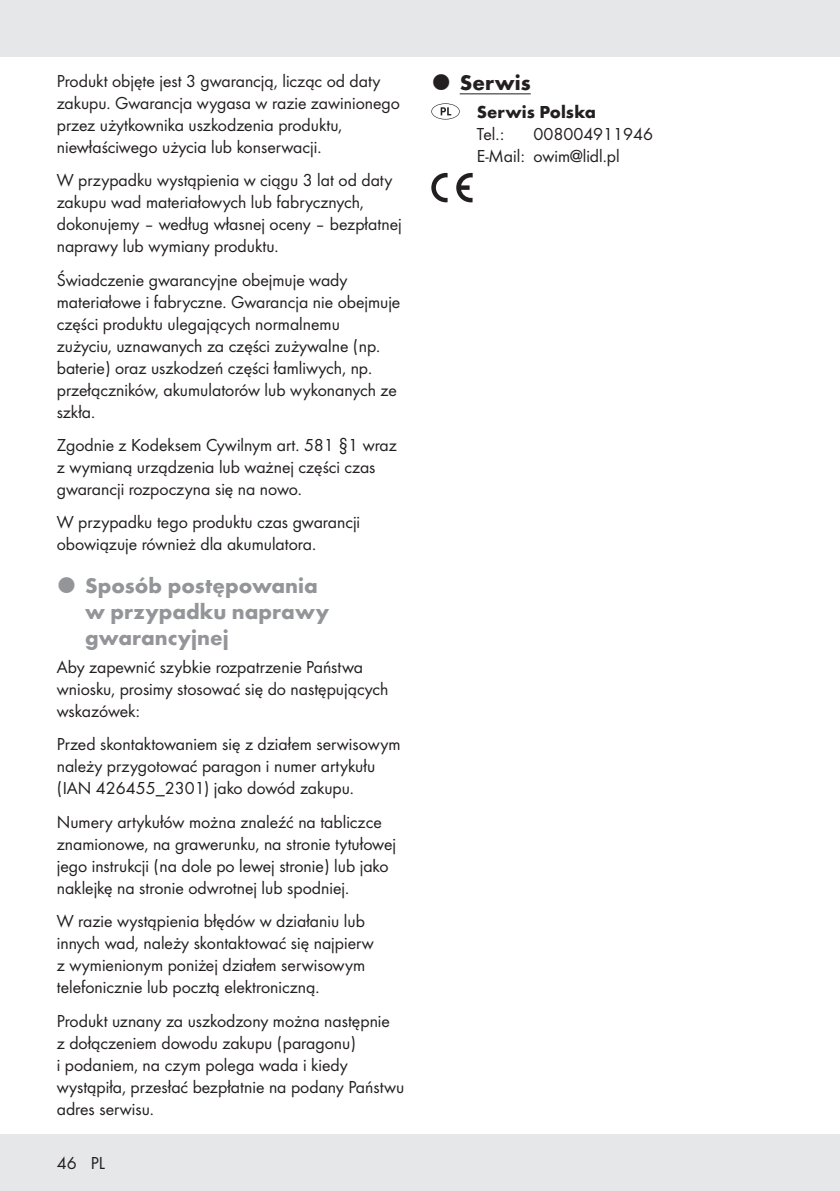
<style>
.page{position:relative;width:840px;height:1191px;background:#fff}
.page>*{position:absolute;margin:0;border:0;box-sizing:border-box;transform-origin:0 0}
.t1{font:700 22px/26px "Futura";color:#939598}
.t2{font:700 22px "Futura";letter-spacing:.01em;color:#231f20}
.Body_SB{font:18px/22px "Futura Boo";color:#231f20}
.Body{font:18px/22px "Futura Boo";color:#231f20}
.Service_Hotline{font:18px "Futura Boo";color:#231f20}
.Service_Hotline-2{font:700 18px "Futura";color:#231f20}
</style>
<div class="page">
<div style="left:0;top:1134px;width:839px;height:57px;background:#e6e7e9"></div>
<div style="left:0;top:0;width:839px;height:57px;background:#e6e7e9"></div>
<hr style="left:459px;top:93px;width:71px;height:1px;background:#231f20">
<svg style="left:431px;top:103px;width:28px;height:16px"></svg>
<svg style="left:431px;top:173px;width:41px;height:29px"></svg>
<p class="Body_SB" style="left:57px;top:69px;width:344px">Produkt objęte jest 3 gwarancją, licząc od daty zakupu. Gwarancja wygasa w razie zawinionego przez użytkownika uszkodzenia produktu, niewłaściwego użycia lub konserwacji.</p>
<p class="Body_SB" style="left:57px;top:168px;width:346px">W przypadku wystąpienia w ciągu 3 lat od daty zakupu wad materiałowych lub fabrycznych, dokonujemy – według własnej oceny – bezpłatnej naprawy lub wymiany produktu.</p>
<p class="Body_SB" style="left:57px;top:268px;width:345px">Świadczenie gwarancyjne obejmuje wady materiałowe i fabryczne. Gwarancja nie obejmuje części produktu ulegających normalnemu<br>zużyciu, uznawanych za części zużywalne (np. baterie) oraz uszkodzeń części łamliwych, np. przełączników, akumulatorów lub wykonanych ze szkła.</p>
<p class="Body_SB" style="left:57px;top:433px;width:341px">Zgodnie z Kodeksem Cywilnym art. 581 §1 wraz z wymianą urządzenia lub ważnej części czas gwarancji rozpoczyna się na nowo.</p>
<p class="Body_SB" style="left:57px;top:510px;width:305px">W przypadku tego produktu czas gwarancji obowiązuje również dla akumulatora.</p>
<p class="t1" style="left:85px;top:571px;width:245px">Sposób postępowania w przypadku naprawy gwarancyjnej</p>
<p class="Body" style="left:57px;top:655px;width:333px">Aby zapewnić szybkie rozpatrzenie Państwa wniosku, prosimy stosować się do następujących wskazówek:</p>
<p class="Body_SB" style="left:57px;top:732px;width:345px">Przed skontaktowaniem się z działem serwisowym należy przygotować paragon i numer artykułu (IAN 426455_2301) jako dowód zakupu.</p>
<p class="Body_SB" style="left:57px;top:810px;width:340px">Numery artykułów można znaleźć na tabliczce znamionowe, na grawerunku, na stronie tytułowej jego instrukcji (na dole po lewej stronie) lub jako naklejkę na stronie odwrotnej lub spodniej.</p>
<p class="Body_SB" style="left:57px;top:909px;width:318px">W razie wystąpienia błędów w działaniu lub innych wad, należy skontaktować się najpierw z wymienionym poniżej działem serwisowym telefonicznie lub pocztą elektroniczną.</p>
<p class="Body_SB" style="left:57px;top:1008px;width:349px">Produkt uznany za uszkodzony można następnie<br>z dołączeniem dowodu zakupu (paragonu)<br>i podaniem, na czym polega wada i kiedy wystąpiła, przesłać bezpłatnie na podany Państwu adres serwisu.</p>
<p class="Body_SB" style="left:57px;top:1151px;width:50px">46 PL</p>
<p class="t2" style="left:459px;top:66px;width:72px">Serwis</p>
<p class="Service_Hotline-2" style="left:476px;top:98px;width:121px">Serwis Polska</p>
<p class="Service_Hotline" style="left:476px;top:121px;width:29px">Tel. :</p>
<p class="Service_Hotline" style="left:533px;top:121px;width:121px">008004911946</p>
<p class="Service_Hotline" style="left:476px;top:143px;width:144px">E-Mail: owim@lidl.pl</p>
</div>
